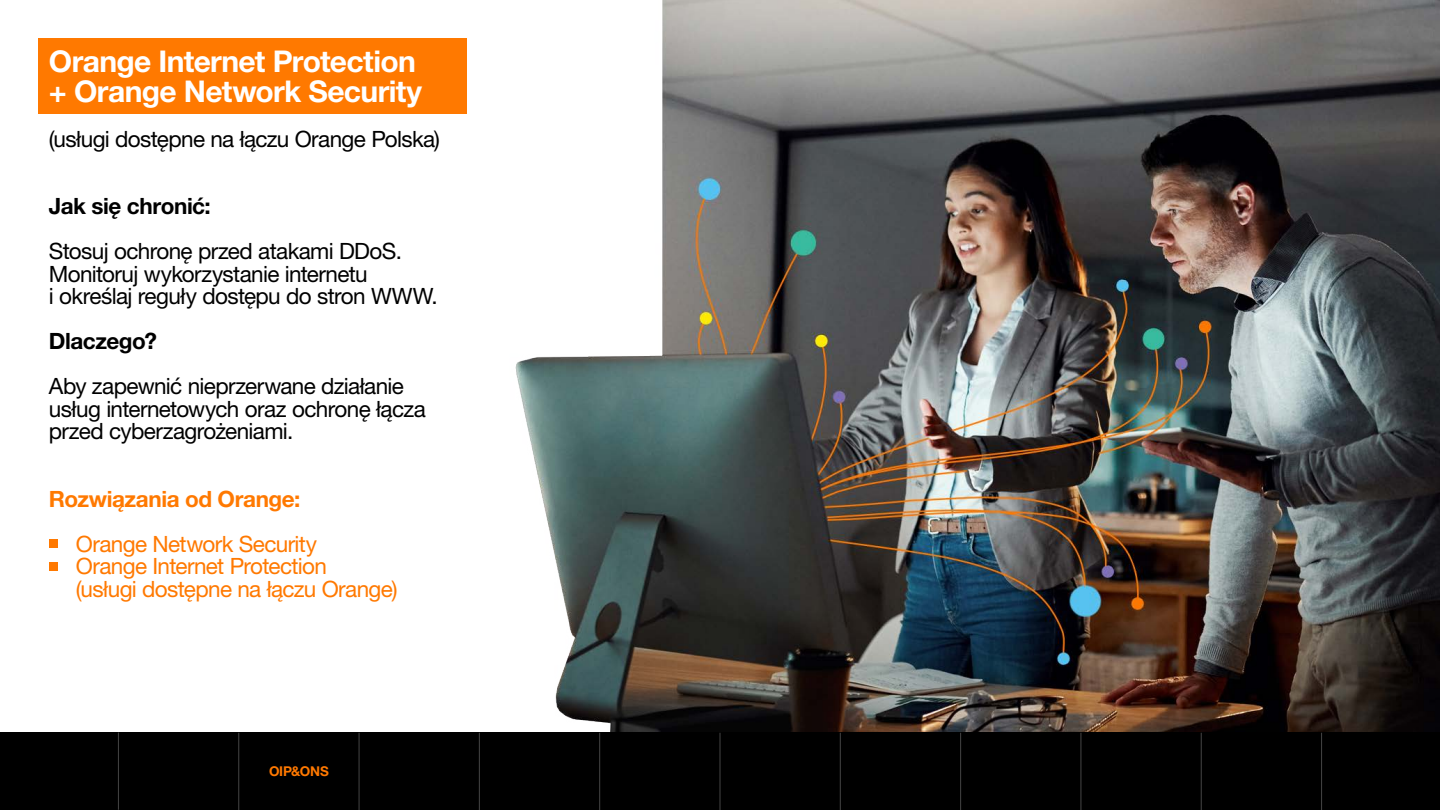
<style>
.page{position:relative;width:1440px;height:810px;background:#fff}
.page>*{position:absolute;margin:0;border:0;box-sizing:border-box;transform-origin:0 0}
.t1{font:700 30px/30px "Helvetica Neue LT Pro";letter-spacing:-.02em;color:#fff}
.t2{font:22.5px/22.5px "Helvetica Neue LT Pro";letter-spacing:-.03em;color:#000}
.t3{font:22.5px/22.5px "Helvetica Neue LT Pro";letter-spacing:-.03em;color:#ff7900}
.t4{font:700 22.5px "Helvetica Neue LT Pro";letter-spacing:-.02em;color:#000}
.t5{font:700 22.5px "Helvetica Neue LT Pro";letter-spacing:-.02em;color:#ff7900}
.t6{font:700 13.5px "Helvetica Neue LT Pro";letter-spacing:-.02em;color:#ff7900}
</style>
<div class="page">
<img style="left:477px;top:0;width:963px;height:733px">
<div style="left:38px;top:38px;width:429px;height:76px;background:#ff7900"></div>
<div style="left:49px;top:540px;width:8px;height:8px;background:#ff7900"></div>
<div style="left:49px;top:562px;width:8px;height:8px;background:#ff7900"></div>
<div style="left:0;top:733px;width:1440px;height:77px;background:#000"></div>
<hr style="left:118px;top:733px;width:1px;height:77px;background:#fff">
<hr style="left:238px;top:733px;width:1px;height:77px;background:#fff">
<hr style="left:359px;top:733px;width:1px;height:77px;background:#fff">
<hr style="left:479px;top:733px;width:1px;height:77px;background:#fff">
<hr style="left:599px;top:733px;width:1px;height:77px;background:#fff">
<hr style="left:719px;top:733px;width:2px;height:77px;background:#fff">
<hr style="left:840px;top:733px;width:1px;height:77px;background:#fff">
<hr style="left:960px;top:733px;width:1px;height:77px;background:#fff">
<hr style="left:1080px;top:733px;width:1px;height:77px;background:#fff">
<hr style="left:1201px;top:733px;width:1px;height:77px;background:#fff">
<hr style="left:1321px;top:733px;width:1px;height:77px;background:#fff">
<h1 class="t1" style="left:49px;top:45px;width:375px">Orange Internet Protection + Orange Network Security</h1>
<p class="t2" style="left:49px;top:127px;width:393px">(usługi dostępne na łączu Orange Polska)</p>
<p class="t4" style="left:49px;top:192px;width:163px">Jak się chronić:</p>
<p class="t2" style="left:49px;top:240px;width:391px">Stosuj ochronę przed atakami DDoS.<br>Monitoruj wykorzystanie internetu<br>i określaj reguły dostępu do stron WWW.</p>
<p class="t4" style="left:49px;top:327px;width:109px">Dlaczego?</p>
<p class="t2" style="left:49px;top:375px;width:378px">Aby zapewnić nieprzerwane działanie usług internetowych oraz ochronę łącza przed cyberzagrożeniami.</p>
<p class="t5" style="left:49px;top:485px;width:253px">Rozwiązania od Orange:</p>
<p class="t3" style="left:76px;top:532px;width:323px">Orange Network Security<br>Orange Internet Protection<br>(usługi dostępne na łączu Orange)</p>
<p class="t6" style="left:269px;top:763px;width:61px">OIP&amp;ONS</p>
</div>
